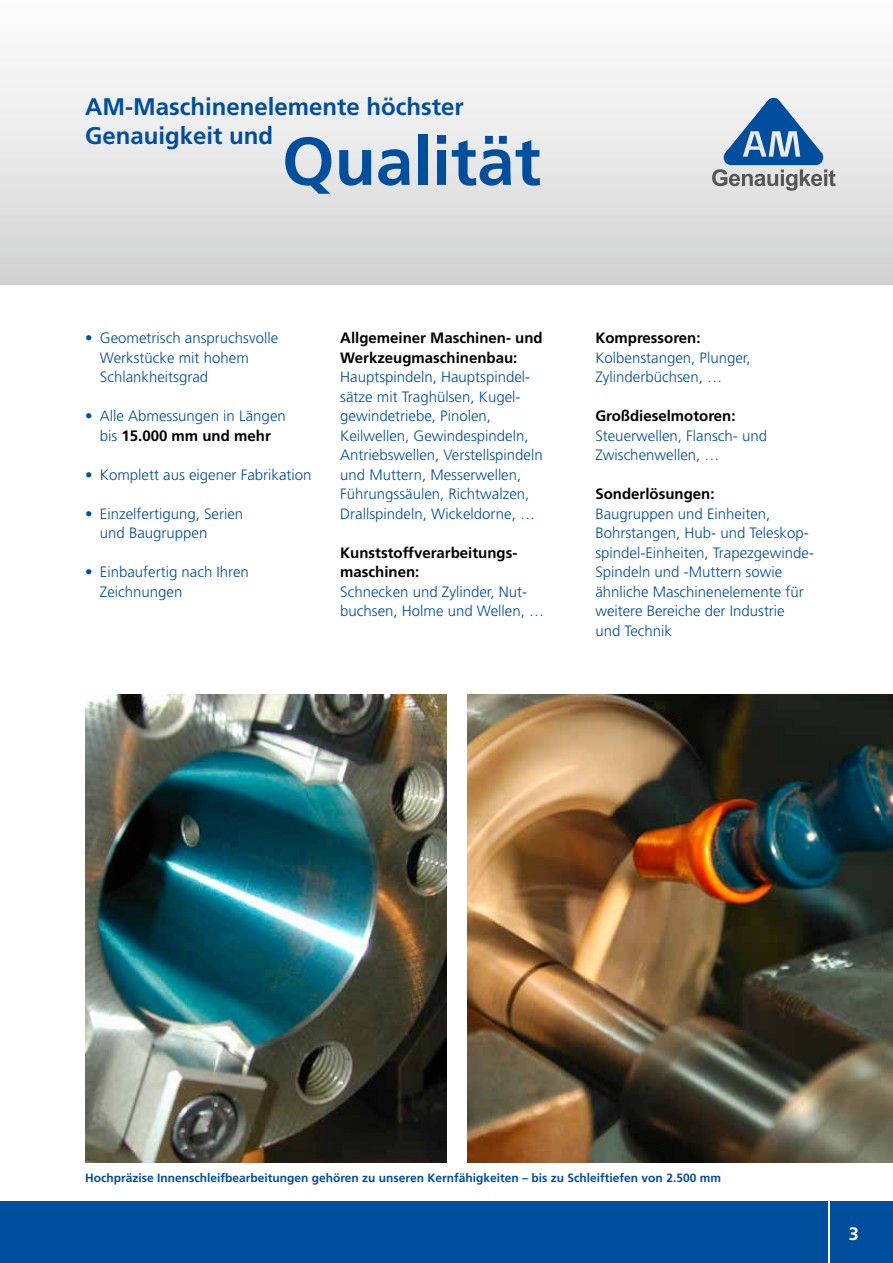
<style>
.page{position:relative;width:893px;height:1263px;background:#fff}
.page>*{position:absolute;margin:0;border:0;box-sizing:border-box;transform-origin:0 0}
.t1{font:700 67.5px "Frutiger LT Std";color:#004e9e}
.t2{font:700 24px/28.8px "Frutiger LT Std";color:#004e9e}
.t3{font:700 18px "Frutiger LT Std";color:#fff}
.t4{font:300 15px/19.5px "Frutiger LT";color:#004e9e}
.t5{font:700 15px/19.5px "Frutiger LT";color:#000}
.t6{font:700 12px "Frutiger LT";color:#004e9e}
.s1{font-weight:700;color:#000}
</style>
<div class="page">
<div style="left:0;top:1201px;width:893px;height:62px;background:#004e9e"></div>
<div style="left:0;top:0;width:893px;height:285px;background:linear-gradient(to bottom,#fff,#d2d3d3)"></div>
<hr style="left:828px;top:1201px;width:1px;height:62px;background:#fff">
<img style="left:468px;top:694px;width:425px;height:468px">
<img style="left:85px;top:694px;width:361px;height:468px">
<svg style="left:712px;top:98px;width:124px;height:93px"></svg>
<svg style="left:4px;top:4px;width:5px;height:5px"></svg>
<h2 class="t2" style="left:85px;top:93px;width:380px">AM-Maschinenelemente höchster<br>Genauigkeit und</h2>
<h1 class="t1" style="left:282px;top:122px;width:260px">Qualität</h1>
<p class="t4" style="left:100px;top:328px;width:180px;text-indent:-15px">• Geometrisch anspruchsvolle<br>Werkstücke mit hohem<br>Schlankheitsgrad</p>
<p class="t4" style="left:85px;top:406px;width:202px;text-align:center">• Alle Abmessungen in Längen bis <span class="s1">15.000 mm und mehr</span></p>
<p class="t4" style="left:85px;top:465px;width:228px">• Komplett aus eigener Fabrikation</p>
<p class="t4" style="left:100px;top:504px;width:145px;text-indent:-15px">• Einzelfertigung, Serien und Baugruppen</p>
<p class="t4" style="left:100px;top:562px;width:150px;text-indent:-15px">• Einbaufertig nach Ihren<br>Zeichnungen</p>
<p class="t5" style="left:340px;top:328px;width:204px">Allgemeiner Maschinen- und<br>Werkzeugmaschinenbau:</p>
<p class="t4" style="left:340px;top:367px;width:204px">Hauptspindeln, Hauptspindel&shy;sätze mit Traghülsen, Kugel&shy;gewindetriebe, Pinolen,<br>Keilwellen, Gewindespindeln,<br>Antriebswellen, Verstellspindeln und Muttern, Messerwellen,<br>Führungssäulen, Richtwalzen,<br>Drallspindeln, Wickeldorne, …</p>
<p class="t5" style="left:340px;top:543px;width:179px">Kunststoffverarbeitungs&shy;maschinen:</p>
<p class="t4" style="left:340px;top:582px;width:205px">Schnecken und Zylinder, Nut&shy;buchsen, Holme und Wellen, …</p>
<p class="t5" style="left:595px;top:328px;width:107px">Kompressoren:</p>
<p class="t4" style="left:595px;top:348px;width:157px">Kolbenstangen, Plunger,<br>Zylinderbüchsen, …</p>
<p class="t5" style="left:595px;top:406px;width:142px">Großdieselmotoren:</p>
<p class="t4" style="left:595px;top:426px;width:173px">Steuerwellen, Flansch- und<br>Zwischenwellen, …</p>
<p class="t5" style="left:595px;top:484px;width:121px">Sonderlösungen:</p>
<p class="t4" style="left:595px;top:504px;width:220px">Baugruppen und Einheiten,<br>Bohrstangen, Hub- und Teleskop&shy;spindel-Einheiten, Trapezgewinde-<br>Spindeln und -Muttern sowie ähnliche Maschinenelemente für weitere Bereiche der Industrie<br>und Technik</p>
<p class="t6" style="left:85px;top:1170px;width:637px">Hochpräzise Innenschleifbearbeitungen gehören zu unseren Kernfähigkeiten – bis zu Schleiftiefen von 2.500 mm</p>
<p class="t3" style="left:849px;top:1223px;width:12px">3</p>
</div>
